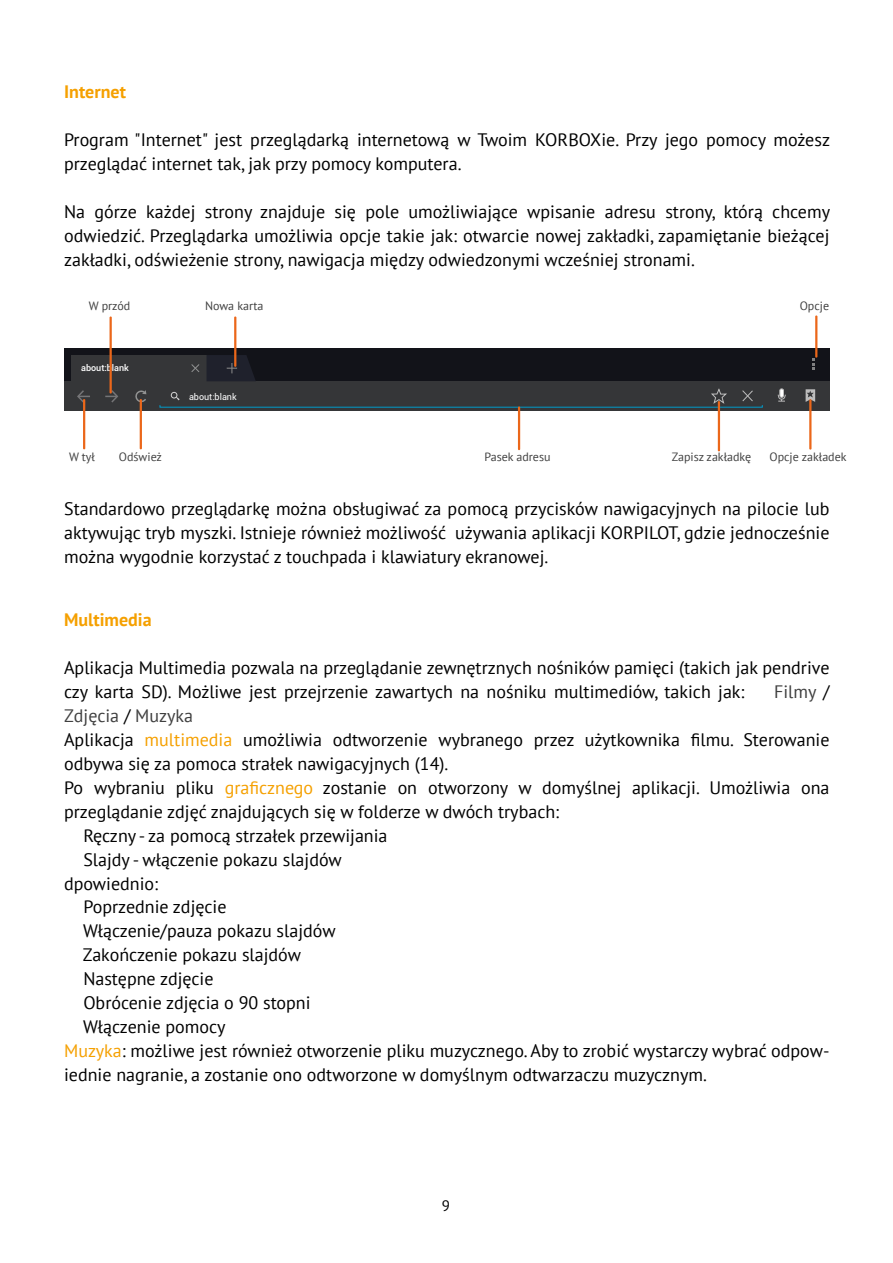
<style>
.page{position:relative;width:893px;height:1263px;background:#fff}
.page>*{position:absolute;margin:0;border:0;box-sizing:border-box;transform-origin:0 0}
.t1{font:18px/24px "PT Sans";color:#000;text-align:justify}
.t2{font:18px "PT Sans";color:#404040}
.t3{font:700 18px "PT Sans";color:#f5a000}
.t4{font:15px "PT Sans";color:#000}
.t5{font:12px "PT Sans";color:#404040}
.t6{font:500 9px "Roboto";color:#fff}
.t7{font:9px "Roboto";color:#fff}
.s1{color:#000}
.s2{color:#f5a000}
</style>
<div class="page">
<div style="left:64px;top:348px;width:765px;height:62px;background:#121319"></div>
<div style="left:64px;top:381px;width:765px;height:29px;background:#353638"></div>
<div style="left:71px;top:355px;width:136px;height:27px;background:#353638"></div>
<svg style="left:191px;top:364px;width:9px;height:8px"></svg>
<svg style="left:742px;top:390px;width:11px;height:12px"></svg>
<svg style="left:777px;top:388px;width:9px;height:14px"></svg>
<div style="left:160px;top:405px;width:603px;height:3px;border:1px solid #009ac9"></div>
<svg style="left:171px;top:392px;width:9px;height:8px"></svg>
<svg style="left:76px;top:390px;width:14px;height:60px"></svg>
<svg style="left:105px;top:316px;width:13px;height:87px"></svg>
<svg style="left:134px;top:390px;width:14px;height:60px"></svg>
<svg style="left:518px;top:406px;width:2px;height:44px"></svg>
<svg style="left:710px;top:388px;width:18px;height:64px"></svg>
<svg style="left:812px;top:315px;width:5px;height:55px"></svg>
<svg style="left:806px;top:389px;width:9px;height:61px"></svg>
<svg style="left:207px;top:316px;width:48px;height:65px"></svg>
<p class="t3" style="left:64px;top:79px;width:63px">Internet</p>
<p class="t1" style="left:64px;top:127px;width:767px">Program "Internet" jest przeglądarką internetową w Twoim KORBOXie. Przy jego pomocy możesz przeglądać internet tak, jak przy pomocy komputera.</p>
<p class="t1" style="left:64px;top:199px;width:767px">Na górze każdej strony znajduje się pole umożliwiające wpisanie adresu strony, którą chcemy odwiedzić. Przeglądarka umożliwia opcje takie jak: otwarcie nowej zakładki, zapamiętanie bieżącej zakładki, odświeżenie strony, nawigacja między odwiedzonymi wcześniej stronami.</p>
<p class="t5" style="left:89px;top:298px;width:43px">W przód</p>
<p class="t5" style="left:205px;top:298px;width:60px">Nowa karta</p>
<p class="t5" style="left:800px;top:298px;width:31px">Opcje</p>
<p class="t6" style="left:81px;top:362px;width:49px">about:blank</p>
<p class="t7" style="left:189px;top:391px;width:49px">about:blank</p>
<p class="t5" style="left:69px;top:449px;width:28px">W tył</p>
<p class="t5" style="left:119px;top:449px;width:45px">Odśwież</p>
<p class="t5" style="left:484px;top:449px;width:68px">Pasek adresu</p>
<p class="t5" style="left:672px;top:449px;width:81px">Zapisz zakładkę</p>
<p class="t5" style="left:769px;top:449px;width:79px">Opcje zakładek</p>
<p class="t1" style="left:64px;top:496px;width:767px">Standardowo przeglądarkę można obsługiwać za pomocą przycisków nawigacyjnych na pilocie lub aktywując tryb myszki. Istnieje również możliwość używania aplikacji KORPILOT, gdzie jednocześnie można wygodnie korzystać z touchpada i klawiatury ekranowej.</p>
<p class="t3" style="left:64px;top:607px;width:89px">Multimedia</p>
<p class="t1" style="left:64px;top:655px;width:767px">Aplikacja Multimedia pozwala na przeglądanie zewnętrznych nośników pamięci (takich jak pendrive czy karta SD). Możliwe jest przejrzenie zawartych na nośniku multimediów, takich jak:</p>
<p class="t2" style="left:774px;top:680px;width:57px">Filmy <span class="s1">/</span></p>
<p class="t2" style="left:64px;top:704px;width:130px">Zdjęcia <span class="s1">/</span> Muzyka</p>
<p class="t1" style="left:64px;top:727px;width:767px">Aplikacja <span class="s2">multimedia</span> umożliwia odtworzenie wybranego przez użytkownika filmu. Sterowanie</p>
<p class="t1" style="left:64px;top:751px;width:386px">odbywa się za pomoca strałek nawigacyjnych (14).</p>
<p class="t1" style="left:64px;top:775px;width:767px">Po wybraniu pliku <span class="s2">graficznego</span> zostanie on otworzony w domyślnej aplikacji. Umożliwia ona</p>
<p class="t1" style="left:64px;top:799px;width:497px">przeglądanie zdjęć znajdujących się w folderze w dwóch trybach:</p>
<p class="t1" style="left:83px;top:823px;width:306px">Ręczny - za pomocą strzałek przewijania</p>
<p class="t1" style="left:83px;top:847px;width:260px">Slajdy - włączenie pokazu slajdów</p>
<p class="t1" style="left:64px;top:871px;width:96px">dpowiednio:</p>
<p class="t1" style="left:83px;top:895px;width:145px">Poprzednie zdjęcie</p>
<p class="t1" style="left:83px;top:919px;width:254px">Włączenie/pauza pokazu slajdów</p>
<p class="t1" style="left:83px;top:943px;width:220px">Zakończenie pokazu slajdów</p>
<p class="t1" style="left:83px;top:967px;width:132px">Następne zdjęcie</p>
<p class="t1" style="left:83px;top:991px;width:229px">Obrócenie zdjęcia o 90 stopni</p>
<p class="t1" style="left:83px;top:1015px;width:144px">Włączenie pomocy</p>
<p class="t1" style="left:64px;top:1039px;width:767px"><span class="s2">Muzyka</span>: możliwe jest również otworzenie pliku muzycznego. Aby to zrobić wystarczy wybrać odpow-</p>
<p class="t1" style="left:64px;top:1063px;width:644px">iednie nagranie, a zostanie ono odtworzone w domyślnym odtwarzaczu muzycznym.</p>
<p class="t4" style="left:442px;top:1196px;width:10px">9</p>
</div>
